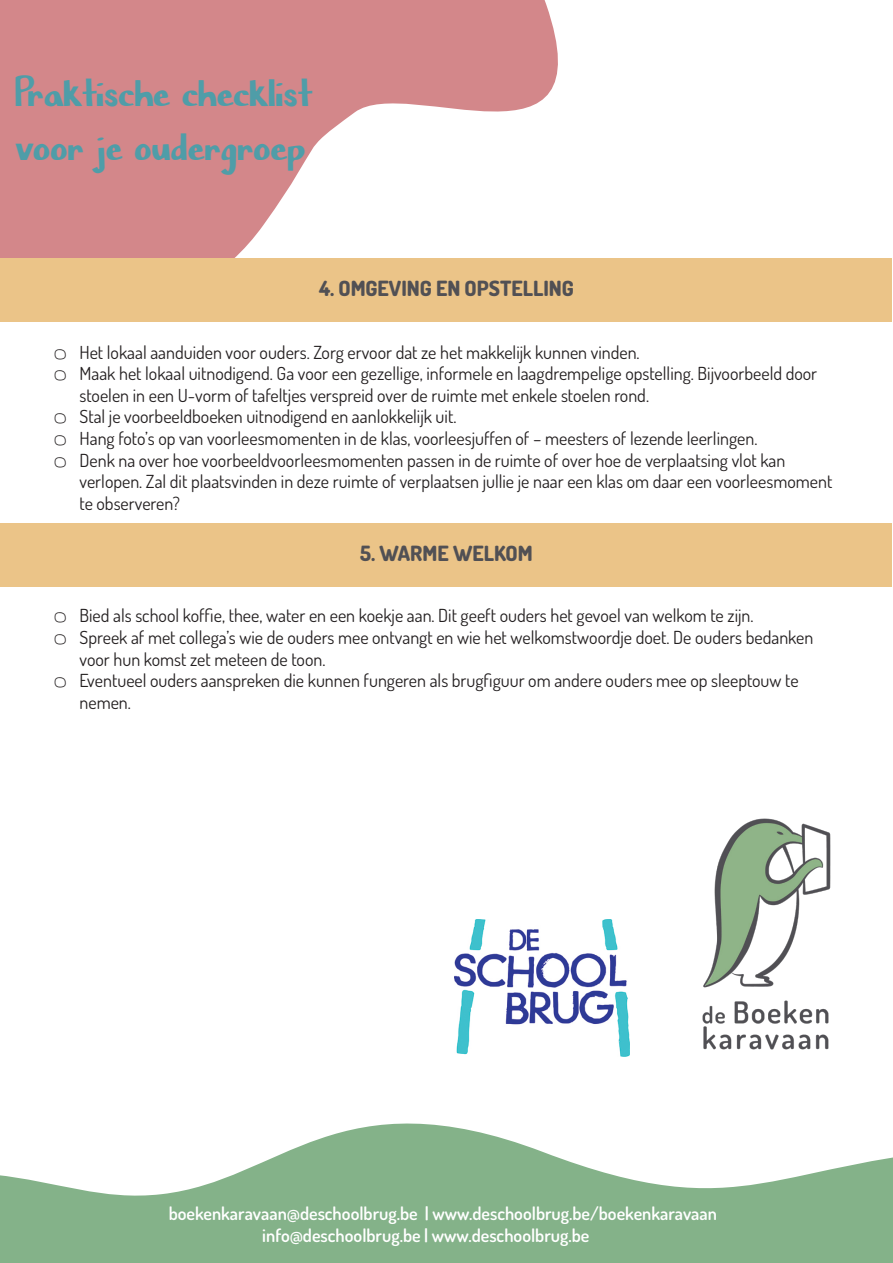
<style>
.page{position:relative;width:893px;height:1263px;background:#fff}
.page>*{position:absolute;margin:0;border:0;box-sizing:border-box;transform-origin:0 0}
.t1{font:45px "Chisel Mark";color:#4f9da8}
.t2{font:800 21px "Dosis";color:#515054}
.t3{font:18px/21.6px "Dosis";color:#231f20}
.t4{font:600 18px "Dosis";color:#fff}
.s1{font-family:"Kosmik Glyphs"}
</style>
<div class="page">
<svg style="left:0;top:0;width:558px;height:322px;fill:#d3878a"></svg>
<div style="left:1px;top:258px;width:891px;height:64px;background:#ebc488"></div>
<svg style="left:0;top:1123px;width:893px;height:140px;fill:#84b289"></svg>
<img style="left:702px;top:818px;width:129px;height:232px">
<img style="left:455px;top:919px;width:175px;height:138px">
<div style="left:1px;top:523px;width:891px;height:64px;background:#ebc488"></div>
<p class="t1" style="left:16px;top:68px;width:299px">Praktische checklist</p>
<p class="t1" style="left:16px;top:122px;width:292px">voor je oudergroep</p>
<p class="t2" style="left:319px;top:275px;width:256px">4. OMGEVING EN OPSTELLING</p>
<p class="t3" style="left:54px;top:341px;width:587px"><span class="s1">!</span> Het lokaal aanduiden voor ouders. Zorg ervoor dat ze het makkelijk kunnen vinden.</p>
<p class="t3" style="left:80px;top:362px;width:739px;text-indent:-26px"><span class="s1">!</span> Maak het lokaal uitnodigend. Ga voor een gezellige, informele en laagdrempelige opstelling. Bijvoorbeeld door stoelen in een U-vorm of tafeltjes verspreid over de ruimte met enkele stoelen rond.</p>
<p class="t3" style="left:54px;top:406px;width:404px"><span class="s1">!</span> Stal je voorbeeldboeken uitnodigend en aanlokkelijk uit.</p>
<p class="t3" style="left:54px;top:427px;width:705px"><span class="s1">!</span> Hang foto’s op van voorleesmomenten in de klas, voorleesjuffen of – meesters of lezende leerlingen.</p>
<p class="t3" style="left:80px;top:449px;width:754px;text-indent:-26px"><span class="s1">!</span> Denk na over hoe voorbeeldvoorleesmomenten passen in de ruimte of over hoe de verplaatsing vlot kan verlopen. Zal dit plaatsvinden in deze ruimte of verplaatsen jullie je naar een klas om daar een voorleesmoment te observeren?</p>
<p class="t2" style="left:360px;top:540px;width:174px">5. WARME WELKOM</p>
<p class="t3" style="left:54px;top:604px;width:701px"><span class="s1">!</span> Bied als school koffie, thee, water en een koekje aan. Dit geeft ouders het gevoel van welkom te zijn.</p>
<p class="t3" style="left:80px;top:626px;width:735px;text-indent:-26px"><span class="s1">!</span> Spreek af met collega’s wie de ouders mee ontvangt en wie het welkomstwoordje doet. De ouders bedanken voor hun komst zet meteen de toon.</p>
<p class="t3" style="left:80px;top:669px;width:721px;text-indent:-26px"><span class="s1">!</span> Eventueel ouders aanspreken die kunnen fungeren als brugfiguur om andere ouders mee op sleeptouw te nemen.</p>
<p class="t4" style="left:169px;top:1202px;width:550px">boekenkaravaan@deschoolbrug.be | www.deschoolbrug.be/boekenkaravaan</p>
<p class="t4" style="left:262px;top:1223px;width:329px">info@deschoolbrug.be | www.deschoolbrug.be</p>
</div>
